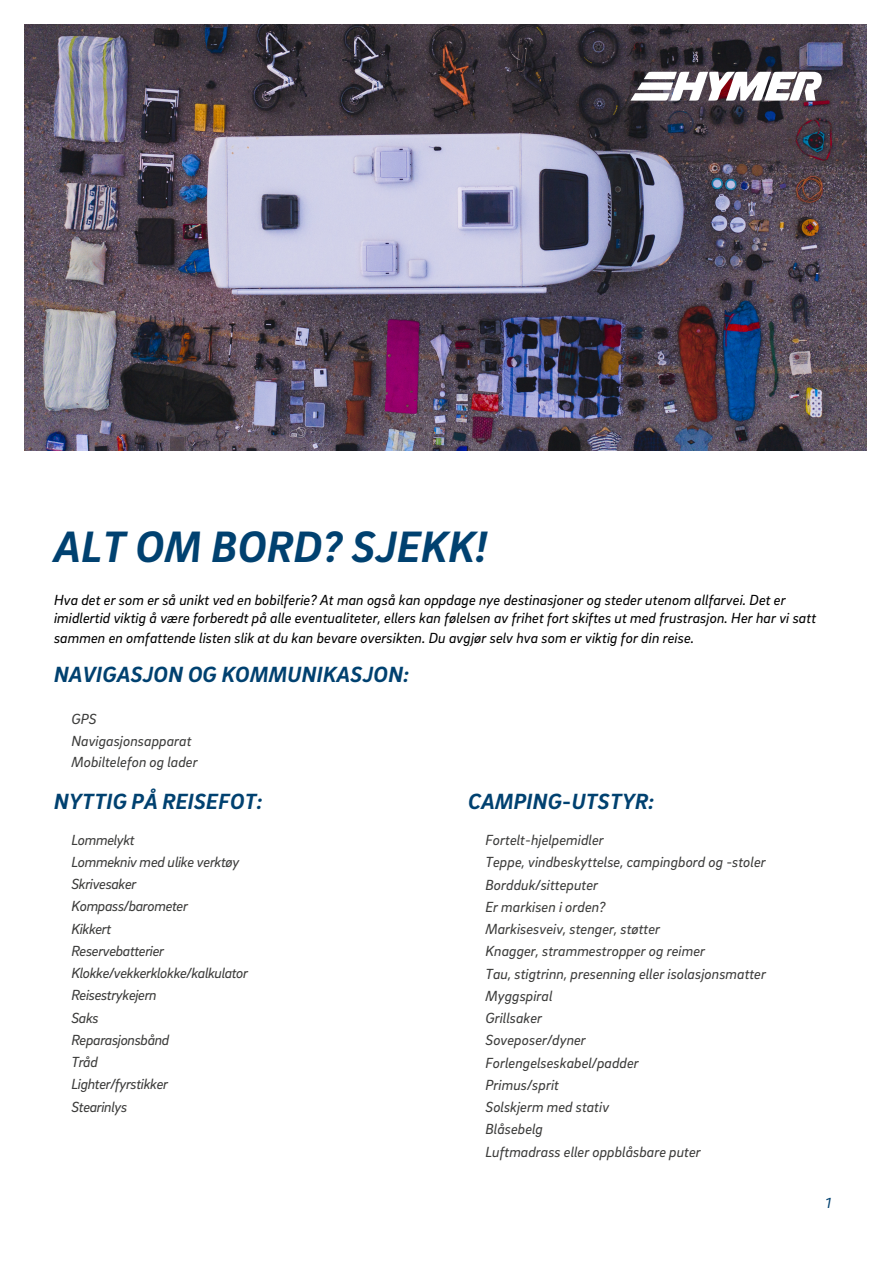
<style>
.page{position:relative;width:893px;height:1263px;background:#fff}
.page>*{position:absolute;margin:0;border:0;box-sizing:border-box;transform-origin:0 0}
.t1{font:italic 700 45px "Brix Sans";letter-spacing:.005em;color:#004170}
.t2{font:italic 700 22.5px "Brix Sans";letter-spacing:.01em;color:#004170}
.t3{font:italic 15px/22.2px "Brix Sans";color:#3c3c3b}
.t4{font:italic 15px/18px "Brix Sans";color:#000}
.t5{font:italic 15px/22.2px "Brix Sans";letter-spacing:-.025em;color:#3c3c3b}
.t6{font:italic 15px "Brix Sans";color:#004170}
</style>
<div class="page">
<img style="left:25px;top:24px;width:841px;height:427px">
<svg style="left:630px;top:72px;width:193px;height:29px"></svg>
<h1 class="t1" style="left:54px;top:517px;width:434px">ALT OM BORD? SJEKK!</h1>
<p class="t4" style="left:54px;top:591px;width:764px">Hva det er som er så unikt ved en bobilferie? At man også kan oppdage nye destinasjoner og steder utenom allfarvei. Det er imidlertid viktig å være forberedt på alle eventualiteter, ellers kan følelsen av frihet fort skiftes ut med frustrasjon. Her har vi satt</p>
<p class="t4" style="left:54px;top:628px;width:642px">sammen en omfattende listen slik at du kan bevare oversikten. Du avgjør selv hva som er viktig for din reise.</p>
<h2 class="t2" style="left:54px;top:660px;width:356px">NAVIGASJON OG KOMMUNIKASJON:</h2>
<p class="t3" style="left:71px;top:708px;width:128px;line-height:21.6px">GPS<br>Navigasjonsapparat<br>Mobiltelefon og lader</p>
<h2 class="t2" style="left:54px;top:786px;width:210px">NYTTIG PÅ REISEFOT:</h2>
<p class="t5" style="left:71px;top:828px;width:178px">Lommelykt<br>Lommekniv med ulike verktøy<br>Skrivesaker<br>Kompass/barometer<br>Kikkert<br>Reservebatterier<br>Klokke/vekkerklokke/kalkulator<br>Reisestrykejern<br>Saks<br>Reparasjonsbånd<br>Tråd<br>Lighter/fyrstikker<br>Stearinlys</p>
<h2 class="t2" style="left:468px;top:787px;width:188px">CAMPING-UTSTYR:</h2>
<p class="t3" style="left:485px;top:828px;width:282px">Fortelt-hjelpemidler<br>Teppe, vindbeskyttelse, campingbord og -stoler<br>Bordduk/sitteputer<br>Er markisen i orden?<br>Markisesveiv, stenger, støtter<br>Knagger, strammestropper og reimer<br>Tau, stigtrinn, presenning eller isolasjonsmatter<br>Myggspiral<br>Grillsaker<br>Soveposer/dyner<br>Forlengelseskabel/padder<br>Primus/sprit<br>Solskjerm med stativ<br>Blåsebelg<br>Luftmadrass eller oppblåsbare puter</p>
<p class="t6" style="left:825px;top:1193px;width:7px">1</p>
</div>
